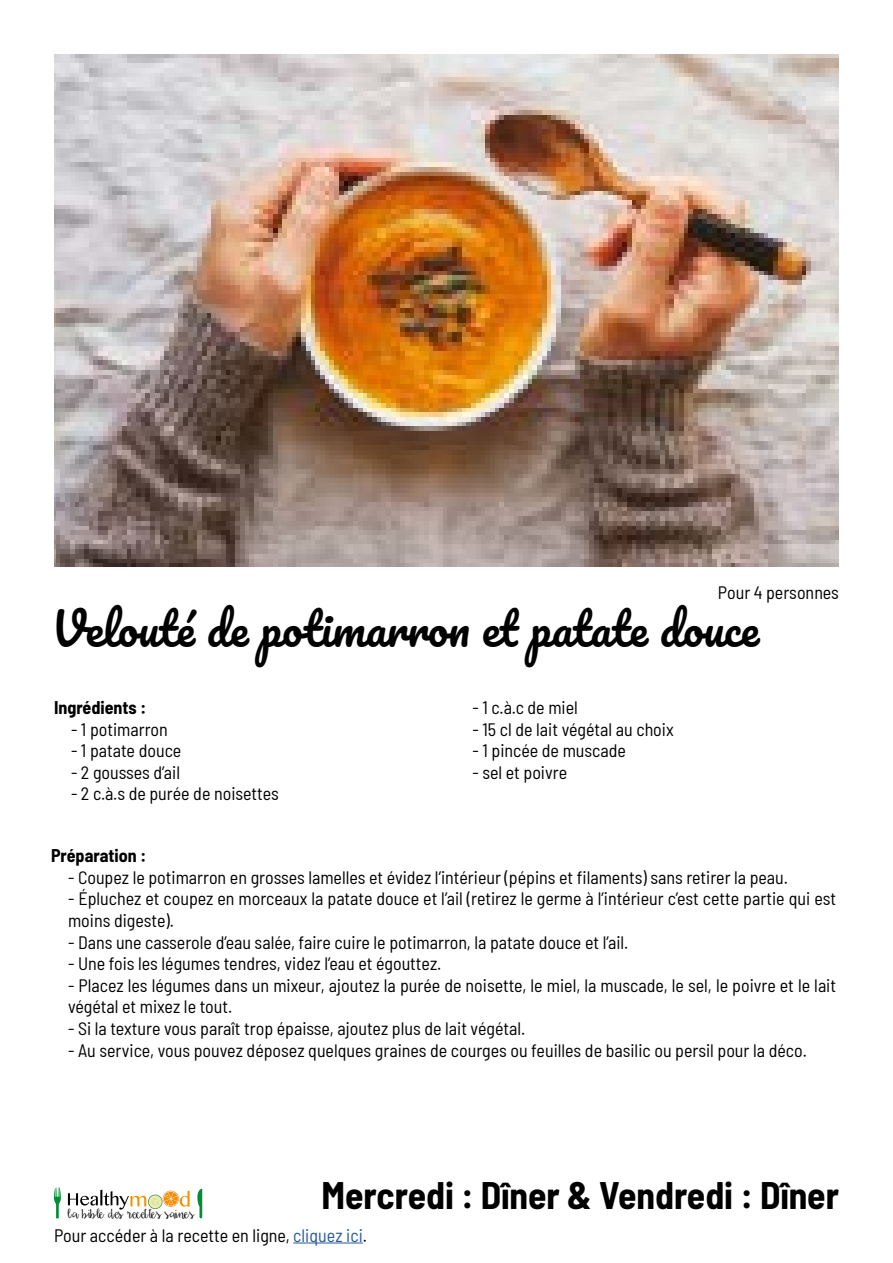
<style>
.page{position:relative;width:893px;height:1263px;background:#fff}
.page>*{position:absolute;margin:0;border:0;box-sizing:border-box;transform-origin:0 0}
.t1{font:45px "Pacifico";color:#000}
.t2{font:700 semi-condensed 37.5px "Barlow";color:#000}
.t3{font:semi-condensed 18px/21.6px "Barlow";color:#000}
.t4{font:700 semi-condensed 18px "Barlow";color:#000}
.t5{font:13.8px "Daydreamer";color:#000}
.s1{color:#275b9b}
</style>
<div class="page">
<img style="left:54px;top:54px;width:785px;height:512px">
<svg style="left:54px;top:1187px;width:7px;height:31px"></svg>
<svg style="left:68px;top:1190px;width:122px;height:19px"></svg>
<svg style="left:197px;top:1189px;width:5px;height:29px"></svg>
<hr style="left:293px;top:1242px;width:70px;height:1px;background:#275b9b">
<p class="t3" style="left:718px;top:580px;width:123px">Pour 4 personnes</p>
<h1 class="t1" style="left:51px;top:605px;width:709px">Velouté de potimarron et patate douce</h1>
<p class="t4" style="left:54px;top:694px;width:94px">Ingrédients :</p>
<p class="t3" style="left:71px;top:717px;width:98px">- 1 potimarron</p>
<p class="t3" style="left:71px;top:738px;width:112px">- 1 patate douce</p>
<p class="t3" style="left:71px;top:760px;width:111px">- 2 gousses d’ail</p>
<p class="t3" style="left:71px;top:782px;width:209px">- 2 c.à.s de purée de noisettes</p>
<p class="t3" style="left:472px;top:695px;width:107px">- 1 c.à.c de miel</p>
<p class="t3" style="left:472px;top:717px;width:203px">- 15 cl de lait végétal au choix</p>
<p class="t3" style="left:472px;top:738px;width:155px">- 1 pincée de muscade</p>
<p class="t3" style="left:472px;top:760px;width:96px">- sel et poivre</p>
<p class="t4" style="left:51px;top:842px;width:97px">Préparation :</p>
<p class="t3" style="left:68px;top:865px;width:722px">- Coupez le potimarron en grosses lamelles et évidez l’intérieur (pépins et filaments) sans retirer la peau.</p>
<p class="t3" style="left:68px;top:887px;width:769px">- Épluchez et coupez en morceaux la patate douce et l’ail (retirez le germe à l’intérieur c’est cette partie qui est moins digeste).</p>
<p class="t3" style="left:68px;top:930px;width:562px">- Dans une casserole d’eau salée, faire cuire le potimarron, la patate douce et l’ail.</p>
<p class="t3" style="left:68px;top:951px;width:375px">- Une fois les légumes tendres, videz l’eau et égouttez.</p>
<p class="t3" style="left:68px;top:973px;width:770px">- Placez les légumes dans un mixeur, ajoutez la purée de noisette, le miel, la muscade, le sel, le poivre et le lait végétal et mixez le tout.</p>
<p class="t3" style="left:68px;top:1016px;width:459px">- Si la texture vous paraît trop épaisse, ajoutez plus de lait végétal.</p>
<p class="t3" style="left:68px;top:1038px;width:740px">- Au service, vous pouvez déposez quelques graines de courges ou feuilles de basilic ou persil pour la déco.</p>
<h2 class="t2" style="left:321px;top:1168px;width:519px">Mercredi : Dîner &amp; Vendredi : Dîner</h2>
<p class="t5" style="left:68px;top:1206px;width:128px">la bible des recettes saines</p>
<p class="t3" style="left:54px;top:1223px;width:315px">Pour accéder à la recette en ligne, <span class="s1">cliquez ici</span>.</p>
</div>
